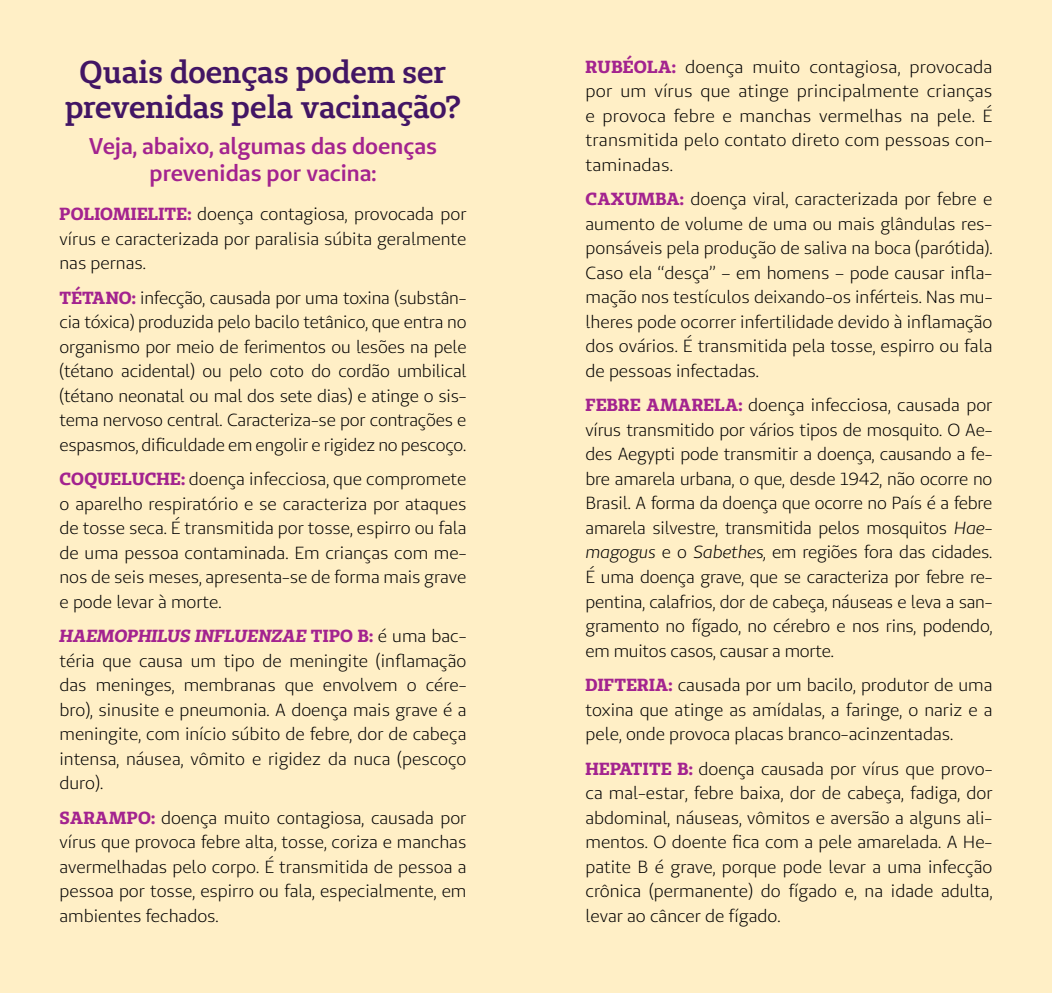
<style>
.page{position:relative;width:1052px;height:993px;background:#fff}
.page>*{position:absolute;margin:0;border:0;box-sizing:border-box;transform-origin:0 0}
.t1{font:600 31.5px/35px "Unimed Slab";letter-spacing:-.005em;color:#421564;text-align:center}
.t2{font:600 22.75px/26.2px "Unimed Sans";color:#a3238f;text-align:center}
.t3{font:17.5px/24.5px "Unimed Sans";color:#000;text-align:justify}
.t4{font:italic 700 17.5px "Unimed Slab";letter-spacing:.01em;color:#a3238f}
.s1{font-family:"Unimed Slab";font-weight:700;color:#a3238f}
.s2{font-style:normal}
.s3{font-family:"Unimed Sans";font-weight:400;font-style:normal;color:#000}
.s4{font-style:italic}
</style>
<div class="page">
<div style="left:0;top:0;width:1052px;height:992px;background:#ffefc6"></div>
<h1 class="t1" style="left:65px;top:54px;width:398px">Quais doenças podem ser prevenidas pela vacinação?</h1>
<h2 class="t2" style="left:89px;top:133px;width:350px">Veja, abaixo, algumas das doenças prevenidas por vacina:</h2>
<p class="t3" style="left:60px;top:201px;width:408px"><span class="s1">POLIOMIELITE:</span> doença contagiosa, provocada por vírus e caracterizada por paralisia súbita geralmente nas pernas.</p>
<p class="t3" style="left:60px;top:285px;width:408px"><span class="s1">TÉTANO:</span> infecção, causada por uma toxina (substân&shy;cia tóxica) produzida pelo bacilo tetânico, que entra no organismo por meio de ferimentos ou lesões na pele (tétano acidental) ou pelo coto do cordão umbilical (tétano neonatal ou mal dos sete dias) e atinge o sis&shy;tema nervoso central. Caracteriza-se por contrações e espasmos, dificuldade em engolir e rigidez no pescoço.</p>
<p class="t3" style="left:60px;top:466px;width:408px"><span class="s1">COQUELUCHE:</span> doença infecciosa, que compromete o aparelho respiratório e se caracteriza por ataques de tosse seca. É transmitida por tosse, espirro ou fala de uma pessoa contaminada. Em crianças com me&shy;nos de seis meses, apresenta-se de forma mais grave e pode levar à morte.</p>
<p class="t4" style="left:60px;top:624px;width:408px">HAEMOPHILUS INFLUENZAE <span class="s2">TIPO B:</span> <span class="s3">é uma bac-</span></p>
<p class="t3" style="left:60px;top:648px;width:408px">téria que causa um tipo de meningite (inflamação das meninges, membranas que envolvem o cére&shy;bro), sinusite e pneumonia. A doença mais grave é a meningite, com início súbito de febre, dor de cabeça intensa, náusea, vômito e rigidez da nuca (pescoço duro).</p>
<p class="t3" style="left:60px;top:805px;width:408px"><span class="s1">SARAMPO:</span> doença muito contagiosa, causada por vírus que provoca febre alta, tosse, coriza e manchas avermelhadas pelo corpo. É transmitida de pessoa a pessoa por tosse, espirro ou fala, especialmente, em ambientes fechados.</p>
<p class="t3" style="left:585px;top:54px;width:408px"><span class="s1">RUBÉOLA:</span> doença muito contagiosa, provocada por um vírus que atinge principalmente crianças e provoca febre e manchas vermelhas na pele. É transmitida pelo contato direto com pessoas con&shy;taminadas.</p>
<p class="t3" style="left:585px;top:187px;width:408px"><span class="s1">CAXUMBA:</span> doença viral, caracterizada por febre e aumento de volume de uma ou mais glândulas res&shy;ponsáveis pela produção de saliva na boca (parótida).<br>Caso ela “desça” – em homens – pode causar infla&shy;mação nos testículos deixando-os inférteis. Nas mu&shy;lheres pode ocorrer infertilidade devido à inflamação dos ovários. É transmitida pela tosse, espirro ou fala de pessoas infectadas.</p>
<p class="t3" style="left:585px;top:392px;width:408px"><span class="s1">FEBRE AMARELA:</span> doença infecciosa, causada por vírus transmitido por vários tipos de mosquito. O Ae&shy;des Aegypti pode transmitir a doença, causando a fe&shy;bre amarela urbana, o que, desde 1942, não ocorre no Brasil. A forma da doença que ocorre no País é a febre amarela silvestre, transmitida pelos mosquitos <span class="s4">Hae&shy;magogus</span> e o <span class="s4">Sabethes,</span> em regiões fora das cidades.<br>É uma doença grave, que se caracteriza por febre re&shy;pentina, calafrios, dor de cabeça, náuseas e leva a san&shy;gramento no fígado, no cérebro e nos rins, podendo, em muitos casos, causar a morte.</p>
<p class="t3" style="left:585px;top:672px;width:408px"><span class="s1">DIFTERIA:</span> causada por um bacilo, produtor de uma toxina que atinge as amídalas, a faringe, o nariz e a pele, onde provoca placas branco-acinzentadas.</p>
<p class="t3" style="left:585px;top:755px;width:408px"><span class="s1">HEPATITE B:</span> doença causada por vírus que provo&shy;ca mal-estar, febre baixa, dor de cabeça, fadiga, dor abdominal, náuseas, vômitos e aversão a alguns ali&shy;mentos. O doente fica com a pele amarelada. A He&shy;patite B é grave, porque pode levar a uma infecção crônica (permanente) do fígado e, na idade adulta, levar ao câncer de fígado.</p>
</div>
